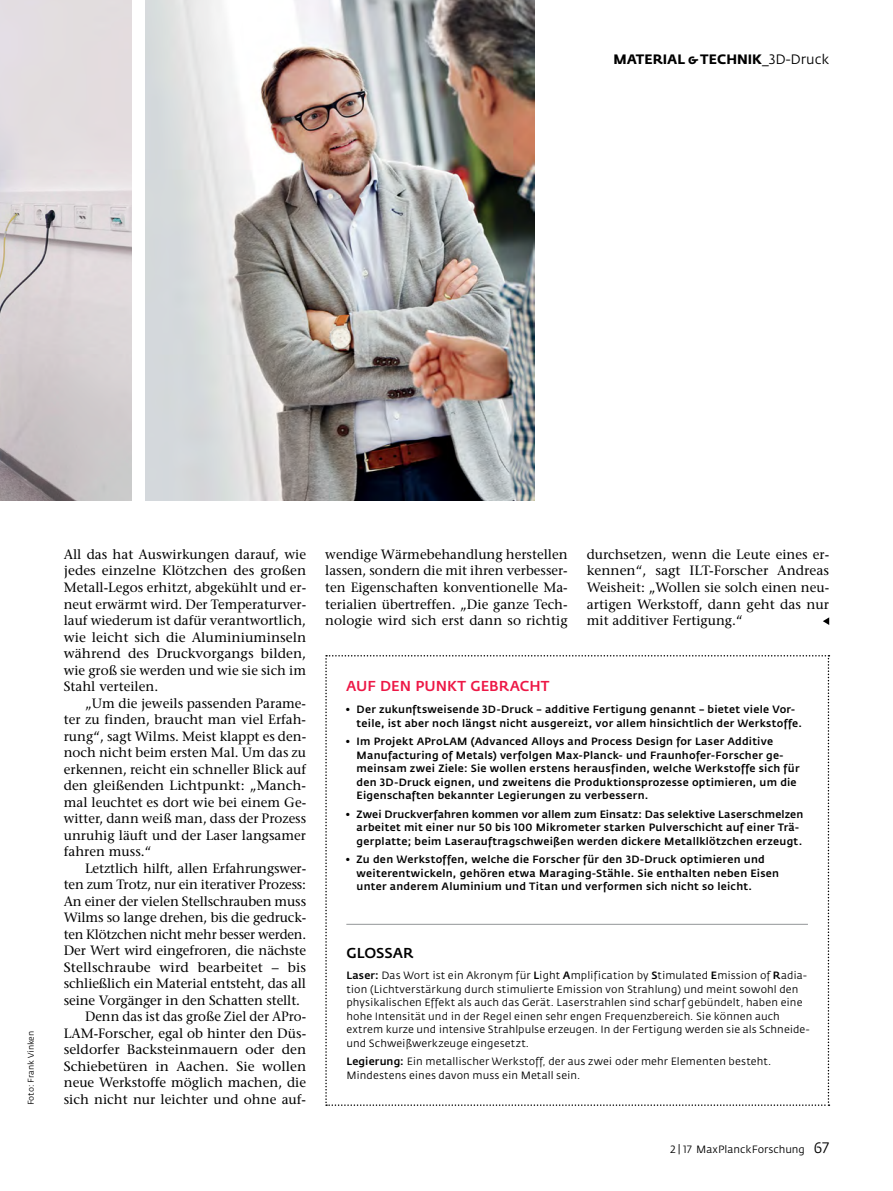
<style>
.page{position:relative;width:893px;height:1191px;background:#fff}
.page>*{position:absolute;margin:0;border:0;box-sizing:border-box;transform-origin:0 0}
.t1{font:500 14.25px "Fedra Sans";color:#ed1846}
.t2{font:500 14.25px "Fedra Sans";color:#000}
.t3{font:13.5px/16.5px "Stone Serif";color:#000;text-align:justify}
.t4{font:700 13.5px "Fedra Sans";color:#000}
.t5{font:500 10.5px/13.5px "Fedra Sans";letter-spacing:.025em;color:#000}
.t6{font:10.5px/13.5px "Fedra Sans";letter-spacing:.01em;color:#000}
.t7{font:8.25px "Fedra Sans";color:#000}
.s1{font-weight:400}
.s2{font-family:"Fedra Sans Book SC";font-weight:400}
.s3{font-family:"Fedra Sans Medium SC";font-weight:400}
.s4{font-weight:500}
.s5{font-family:"Fedra Sans Book SC"}
.s6{font-family:"Fedra Sans Book SC";font-size:15px}
</style>
<div class="page">
<img style="left:146px;top:0;width:389px;height:500px">
<svg style="left:325px;top:655px;width:504px;height:451px"></svg>
<hr style="left:346px;top:924px;width:462px;height:1px;background:#939598">
<svg style="left:823px;top:617px;width:6px;height:8px"></svg>
<img style="left:0;top:0;width:132px;height:500px">
<p class="t4" style="left:614px;top:51px;width:217px">MATERIAL &amp; TECHNIK<span class="s1">_</span><span class="s2">3</span><span class="s1">D-Druck</span></p>
<p class="t7" style="left:27px;top:1105px;width:76px;rotate:-90deg">Foto: Frank Vinken</p>
<p class="t3" style="left:64px;top:546px;width:244px">All das hat Auswirkungen darauf, wie jedes einzelne Klötzchen des großen Metall-Legos erhitzt, abgekühlt und er&shy;neut erwärmt wird. Der Temperaturver&shy;lauf wiederum ist dafür verantwortlich, wie leicht sich die Aluminiuminseln während des Druckvorgangs bilden, wie groß sie werden und wie sie sich im Stahl verteilen.</p>
<p class="t3" style="left:64px;top:694px;width:244px;text-indent:21px">„Um die jeweils passenden Parame&shy;ter zu finden, braucht man viel Erfah&shy;rung“, sagt Wilms. Meist klappt es den&shy;noch nicht beim ersten Mal. Um das zu erkennen, reicht ein schneller Blick auf den gleißenden Lichtpunkt: „Manch&shy;mal leuchtet es dort wie bei einem Ge&shy;witter, dann weiß man, dass der Prozess unruhig läuft und der Laser langsamer fahren muss.“</p>
<p class="t3" style="left:85px;top:859px;width:223px">Letztlich hilft, allen Erfahrungswer-</p>
<p class="t3" style="left:64px;top:876px;width:244px">ten zum Trotz, nur ein iterativer Prozess:</p>
<p class="t3" style="left:64px;top:892px;width:244px">An einer der vielen Stellschrauben muss</p>
<p class="t3" style="left:64px;top:909px;width:244px">Wilms so lange drehen, bis die gedruck-</p>
<p class="t3" style="left:64px;top:925px;width:244px">ten Klötzchen nicht mehr besser werden.</p>
<p class="t3" style="left:64px;top:942px;width:244px">Der Wert wird eingefroren, die nächste</p>
<p class="t3" style="left:64px;top:958px;width:244px">Stellschraube wird bearbeitet – bis</p>
<p class="t3" style="left:64px;top:975px;width:244px">schließlich ein Material entsteht, das all</p>
<p class="t3" style="left:64px;top:991px;width:238px">seine Vorgänger in den Schatten stellt.</p>
<p class="t3" style="left:85px;top:1008px;width:223px">Denn das ist das große Ziel der APro-</p>
<p class="t3" style="left:64px;top:1024px;width:244px">LAM-Forscher, egal ob hinter den Düs-</p>
<p class="t3" style="left:64px;top:1041px;width:244px">seldorfer Backsteinmauern oder den</p>
<p class="t3" style="left:64px;top:1057px;width:244px">Schiebetüren in Aachen. Sie wollen</p>
<p class="t3" style="left:64px;top:1074px;width:244px">neue Werkstoffe möglich machen, die</p>
<p class="t3" style="left:64px;top:1090px;width:244px">sich nicht nur leichter und ohne auf-</p>
<p class="t3" style="left:325px;top:546px;width:244px">wendige Wärmebehandlung herstellen lassen, sondern die mit ihren verbesser&shy;ten Eigenschaften konventionelle Ma&shy;terialien übertreffen. „Die ganze Tech&shy;nologie wird sich erst dann so richtig</p>
<p class="t3" style="left:587px;top:546px;width:244px">durchsetzen, wenn die Leute eines er&shy;kennen“, sagt ILT-Forscher Andreas Weisheit: „Wollen sie solch einen neu&shy;artigen Werkstoff, dann geht das nur mit additiver Fertigung.“</p>
<p class="t1" style="left:346px;top:678px;width:205px">AUF DEN PUNKT GEBRACHT</p>
<p class="t5" style="left:357px;top:703px;width:447px;text-indent:-11px">● Der zukunftsweisende <span class="s3">3</span>D-Druck – additive Fertigung genannt – bietet viele Vor&shy;teile, ist aber noch längst nicht ausgereizt, vor allem hinsichtlich der Werkstoffe.</p>
<p class="t5" style="left:357px;top:735px;width:444px;text-indent:-10px">● Im Projekt AProLAM (Advanced Alloys and Process Design for Laser Additive Manufacturing of Metals) verfolgen Max-Planck- und Fraunhofer-Forscher ge&shy;meinsam zwei Ziele: Sie wollen erstens herausfinden, welche Werkstoffe sich für den <span class="s3">3</span>D-Druck eignen, und zweitens die Produktionsprozesse optimieren, um die Eigenschaften bekannter Legierungen zu verbessern.</p>
<p class="t5" style="left:357px;top:807px;width:448px;text-indent:-10px">● Zwei Druckverfahren kommen vor allem zum Einsatz: Das selektive Laserschmelzen arbeitet mit einer nur <span class="s3">50</span> bis <span class="s3">100</span> Mikrometer starken Pulverschicht auf einer Trä&shy;gerplatte; beim Laserauftragschweißen werden dickere Metallklötzchen erzeugt.</p>
<p class="t5" style="left:357px;top:853px;width:424px;text-indent:-11px">● Zu den Werkstoffen, welche die Forscher für den <span class="s3">3</span>D-Druck optimieren und weiterentwickeln, gehören etwa Maraging-Stähle. Sie enthalten neben Eisen unter anderem Aluminium und Titan und verformen sich nicht so leicht.</p>
<p class="t2" style="left:346px;top:944px;width:69px">GLOSSAR</p>
<p class="t6" style="left:346px;top:969px;width:465px"><span class="s4">Laser:</span> Das Wort ist ein Akronym für <span class="s4">L</span>ight <span class="s4">A</span>mplification by <span class="s4">S</span>timulated <span class="s4">E</span>mission of <span class="s4">R</span>adia&shy;tion (Lichtverstärkung durch stimulierte Emission von Strahlung) und meint sowohl den physikalischen Effekt als auch das Gerät. Laserstrahlen sind scharf gebündelt, haben eine hohe Intensität und in der Regel einen sehr engen Frequenzbereich. Sie können auch extrem kurze und intensive Strahlpulse erzeugen. In der Fertigung werden sie als Schneide&shy;und Schweißwerkzeuge eingesetzt.</p>
<p class="t6" style="left:346px;top:1055px;width:426px"><span class="s4">Legierung:</span> Ein metallischer Werkstoff, der aus zwei oder mehr Elementen besteht.<br>Mindestens eines davon muss ein Metall sein.</p>
<p class="t6" style="left:670px;top:1143px;width:160px"><span class="s5">2 | 17</span> MaxPlanckForschung <span class="s6">67</span></p>
</div>
